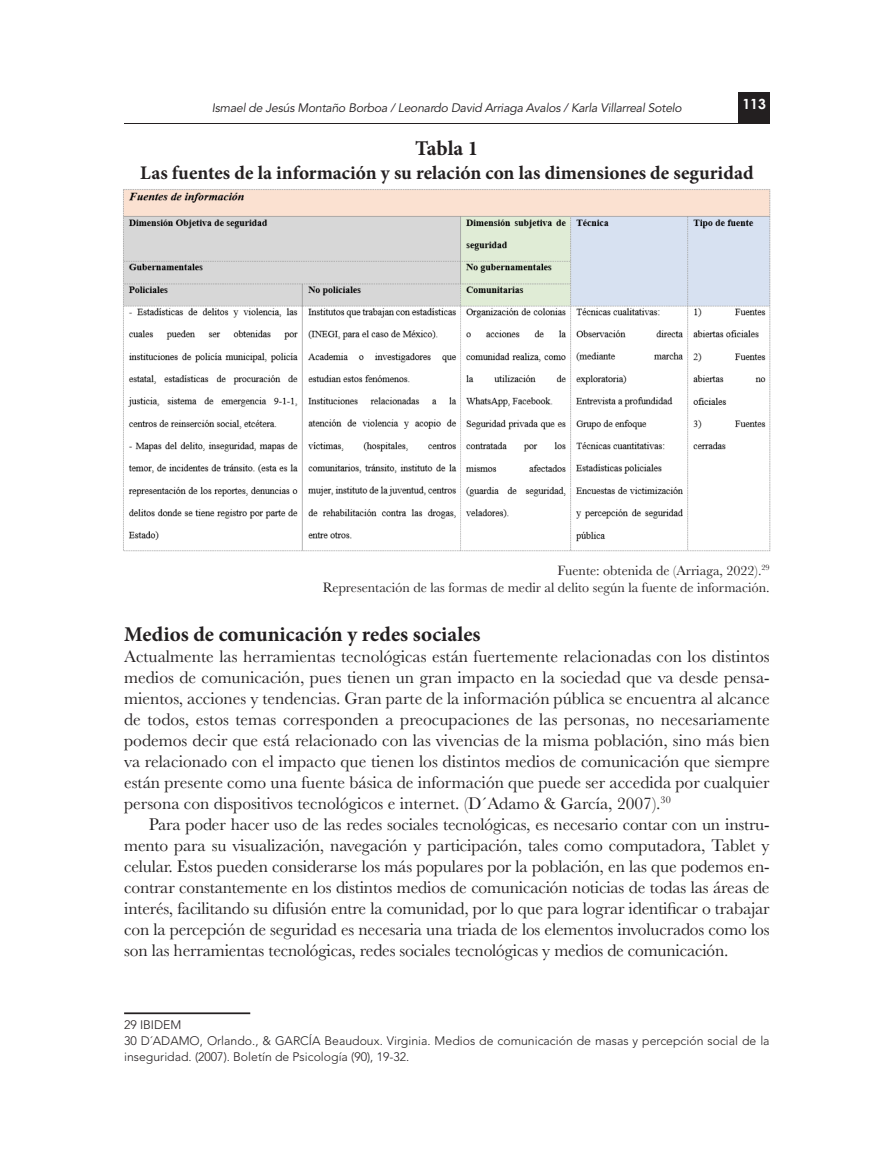
<style>
.page{position:relative;width:869px;height:1166px;background:#fff}
.page>*{position:absolute;margin:0;border:0;box-sizing:border-box;transform-origin:0 0}
.SUBTITULOS_EN_TEXTO{font:700 21px "Minion Pro";color:#231f20}
.SUBTITULOS_EN_TEXTO-2{font:700 19.25px "Minion Pro";color:#231f20}
.TEXTO_GENERAL{font:17.5px/21px "Baskerville";letter-spacing:-.01em;color:#231f20;text-align:justify}
.CITAS_BIBLIOGRAFICAS{font:14px "Baskerville";color:#231f20}
.t1{font:700 14px "Century Gothic";color:#fff}
.PIE_DE_PAGINA{font:300 12.25px/15.8px "Avenir LT Std";color:#231f20}
.t2{font:italic 12.25px "Avenir LT Std";letter-spacing:-.02em;color:#231f20}
</style>
<div class="page">
<div style="left:738px;top:93px;width:31px;height:31px;background:#231f20"></div>
<hr style="left:124px;top:123px;width:645px;height:1px;background:#231f20">
<hr style="left:124px;top:1012px;width:126px;height:2px;background:#231f20">
<img style="left:123px;top:189px;width:648px;height:362px">
<p class="t2" style="left:212px;top:100px;width:471px">Ismael de Jesús Montaño Borboa / Leonardo David Arriaga Avalos / Karla Villarreal Sotelo</p>
<p class="t1" style="left:742px;top:96px;width:25px">113</p>
<p class="SUBTITULOS_EN_TEXTO" style="left:415px;top:133px;width:65px">Tabla 1</p>
<p class="SUBTITULOS_EN_TEXTO-2" style="left:140px;top:159px;width:614px">Las fuentes de la información y su relación con las dimensiones de seguridad</p>
<p class="CITAS_BIBLIOGRAFICAS" style="left:557px;top:561px;width:214px">Fuente: obtenida de (Arriaga, 2022).<sup>29</sup></p>
<p class="CITAS_BIBLIOGRAFICAS" style="left:322px;top:579px;width:448px">Representación de las formas de medir al delito según la fuente de información.</p>
<p class="SUBTITULOS_EN_TEXTO" style="left:124px;top:620px;width:358px">Medios de comunicación y redes sociales</p>
<p class="TEXTO_GENERAL" style="left:124px;top:646px;width:646px">Actualmente las herramientas tecnológicas están fuertemente relacionadas con los distintos medios de comunicación, pues tienen un gran impacto en la sociedad que va desde pensa&shy;mientos, acciones y tendencias. Gran parte de la información pública se encuentra al alcance de todos, estos temas corresponden a preocupaciones de las personas, no necesariamente podemos decir que está relacionado con las vivencias de la misma población, sino más bien va relacionado con el impacto que tienen los distintos medios de comunicación que siempre están presente como una fuente básica de información que puede ser accedida por cualquier persona con dispositivos tecnológicos e internet. (D´Adamo &amp; García, 2007).<sup>30</sup></p>
<p class="TEXTO_GENERAL" style="left:124px;top:814px;width:646px;text-indent:25px">Para poder hacer uso de las redes sociales tecnológicas, es necesario contar con un instru&shy;mento para su visualización, navegación y participación, tales como computadora, Tablet y celular. Estos pueden considerarse los más populares por la población, en las que podemos en&shy;contrar constantemente en los distintos medios de comunicación noticias de todas las áreas de interés, facilitando su difusión entre la comunidad, por lo que para lograr identificar o trabajar con la percepción de seguridad es necesaria una triada de los elementos involucrados como los son las herramientas tecnológicas, redes sociales tecnológicas y medios de comunicación.</p>
<p class="PIE_DE_PAGINA" style="left:124px;top:1017px;width:59px">29 IBIDEM</p>
<p class="PIE_DE_PAGINA" style="left:124px;top:1033px;width:646px">30 D´ADAMO, Orlando., &amp; GARCÍA Beaudoux. Virginia. Medios de comunicación de masas y percepción social de la inseguridad. (2007). Boletín de Psicología (90), 19-32.</p>
</div>
